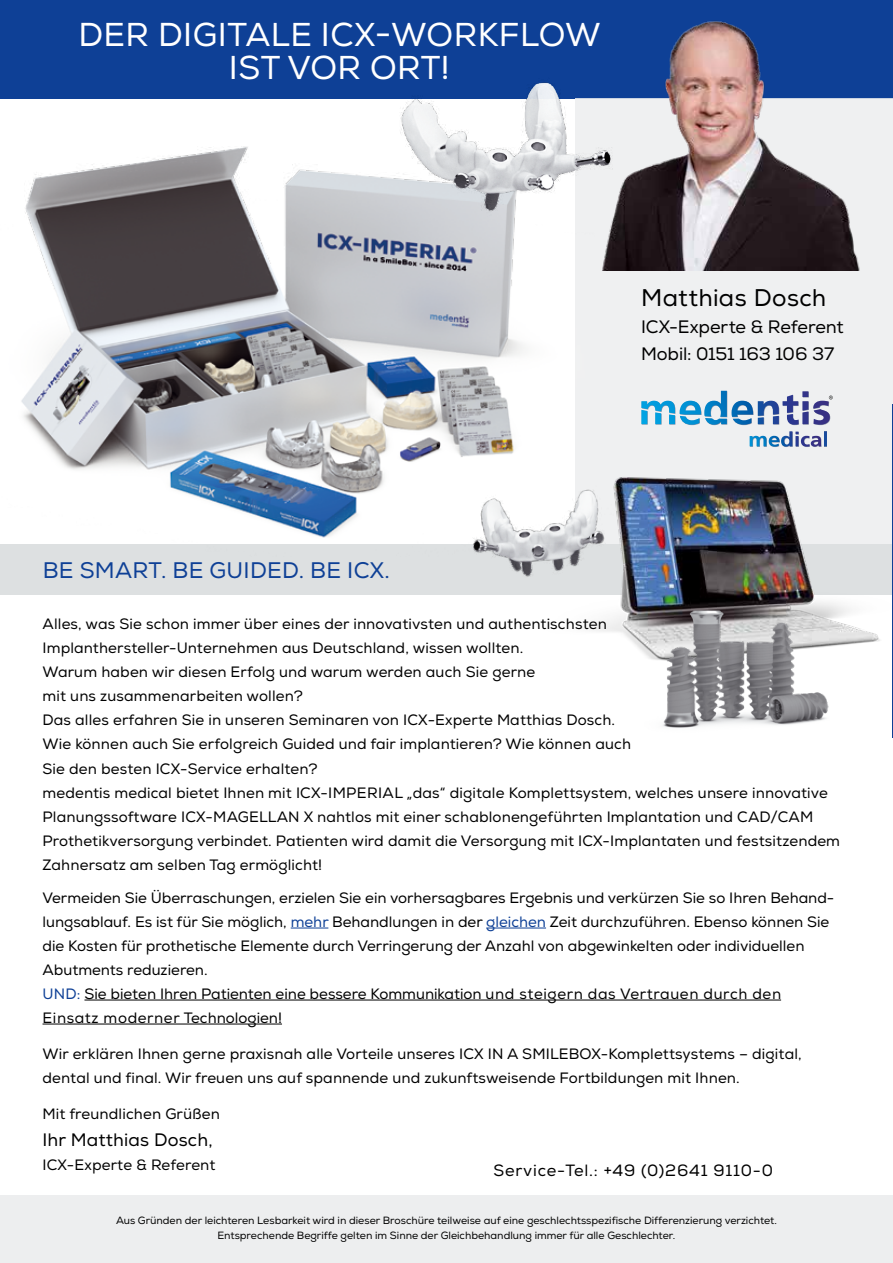
<style>
.page{position:relative;width:893px;height:1263px;background:#fff}
.page>*{position:absolute;margin:0;border:0;box-sizing:border-box;transform-origin:0 0}
.t1{font:33px/33px "Nexa";letter-spacing:.015em;color:#fff;text-align:center}
.t2{font:24px "Nexa";letter-spacing:.015em;color:#000}
.t3{font:22.5px "Nexa";letter-spacing:.015em;color:#0e4096}
.t4{font:18px/27px "Nexa";letter-spacing:-.005em;color:#000}
.t5{font:16.35px "Nexa";letter-spacing:.05em;color:#000}
.t6{font:15px/24px "Nexa";letter-spacing:.01em;color:#000}
.t7{font:10.5px/15px "Nexa";color:#000;text-align:center}
.s1{color:#0e4096}
</style>
<div class="page">
<div style="left:0;top:0;width:893px;height:99px;background:#0e4096"></div>
<div style="left:0;top:544px;width:893px;height:50px;background:#d8dbdc"></div>
<div style="left:0;top:1195px;width:893px;height:68px;background:#edeeef"></div>
<hr style="left:291px;top:928px;width:37px;height:1px;background:#0e4096">
<hr style="left:486px;top:928px;width:60px;height:1px;background:#0e4096">
<hr style="left:84px;top:1000px;width:697px;height:1px;background:#000">
<hr style="left:43px;top:1024px;width:239px;height:1px;background:#000">
<div style="left:575px;top:99px;width:318px;height:445px;background:#edeeef"></div>
<svg style="left:750px;top:431px;width:77px;height:16px"></svg>
<svg style="left:641px;top:391px;width:192px;height:34px"></svg>
<img style="left:21px;top:146px;width:618px;height:392px">
<img style="left:527px;top:461px;width:366px;height:221px">
<img style="left:628px;top:596px;width:233px;height:132px">
<img style="left:446px;top:477px;width:174px;height:117px">
<img style="left:575px;top:20px;width:318px;height:250px">
<img style="left:367px;top:68px;width:257px;height:158px">
<h1 class="t1" style="left:78px;top:19px;width:524px">DER DIGITALE ICX-WORKFLOW<br>IST VOR ORT!</h1>
<h2 class="t2" style="left:641px;top:283px;width:187px">Matthias Dosch</h2>
<p class="t4" style="left:641px;top:313px;width:204px">ICX-Experte &amp; Referent<br>Mobil: 0151 163 106 37</p>
<h3 class="t3" style="left:43px;top:557px;width:349px">BE SMART. BE GUIDED. BE ICX.</h3>
<p class="t6" style="left:43px;top:612px;width:799px">Alles, was Sie schon immer über eines der innovativsten und authentischsten Implanthersteller-Unternehmen aus Deutschland, wissen wollten.<br>Warum haben wir diesen Erfolg und warum werden auch Sie gerne<br>mit uns zusammenarbeiten wollen?<br>Das alles erfahren Sie in unseren Seminaren von ICX-Experte Matthias Dosch.<br>Wie können auch Sie erfolgreich Guided und fair implantieren? Wie können auch<br>Sie den besten ICX-Service erhalten?<br>medentis medical bietet Ihnen mit ICX-IMPERIAL „das“ digitale Komplettsystem, welches unsere innovative Planungssoftware ICX-MAGELLAN X nahtlos mit einer schablonengeführten Implantation und CAD/CAM Prothetikversorgung verbindet. Patienten wird damit die Versorgung mit ICX-Implantaten und festsitzendem Zahnersatz am selben Tag ermöglicht!</p>
<p class="t6" style="left:43px;top:885px;width:793px">Vermeiden Sie Überraschungen, erzielen Sie ein vorhersagbares Ergebnis und verkürzen Sie so Ihren Behand&shy;lungsablauf. Es ist für Sie möglich, <span class="s1">mehr</span> Behandlungen in der <span class="s1">gleichen</span> Zeit durchzuführen. Ebenso können Sie die Kosten für prothetische Elemente durch Verringerung der Anzahl von abgewinkelten oder individuellen Abutments reduzieren.<br><span class="s1">UND:</span> Sie bieten Ihren Patienten eine bessere Kommunikation und steigern das Vertrauen durch den Einsatz moderner Technologien!</p>
<p class="t6" style="left:43px;top:1041px;width:761px">Wir erklären Ihnen gerne praxisnah alle Vorteile unseres ICX IN A SMILEBOX-Komplettsystems – digital, dental und final. Wir freuen uns auf spannende und zukunftsweisende Fortbildungen mit Ihnen.</p>
<p class="t6" style="left:43px;top:1101px;width:179px">Mit freundlichen Grüßen</p>
<p class="t4" style="left:43px;top:1126px;width:172px">Ihr Matthias Dosch,</p>
<p class="t6" style="left:43px;top:1152px;width:174px">ICX-Experte &amp; Referent</p>
<p class="t5" style="left:493px;top:1160px;width:281px">Service-Tel.: +49 (0)2641 9110-0</p>
<p class="t7" style="left:116px;top:1213px;width:662px">Aus Gründen der leichteren Lesbarkeit wird in dieser Broschüre teilweise auf eine geschlechtsspezifische Differenzierung verzichtet.<br>Entsprechende Begriffe gelten im Sinne der Gleichbehandlung immer für alle Geschlechter.</p>
</div>
